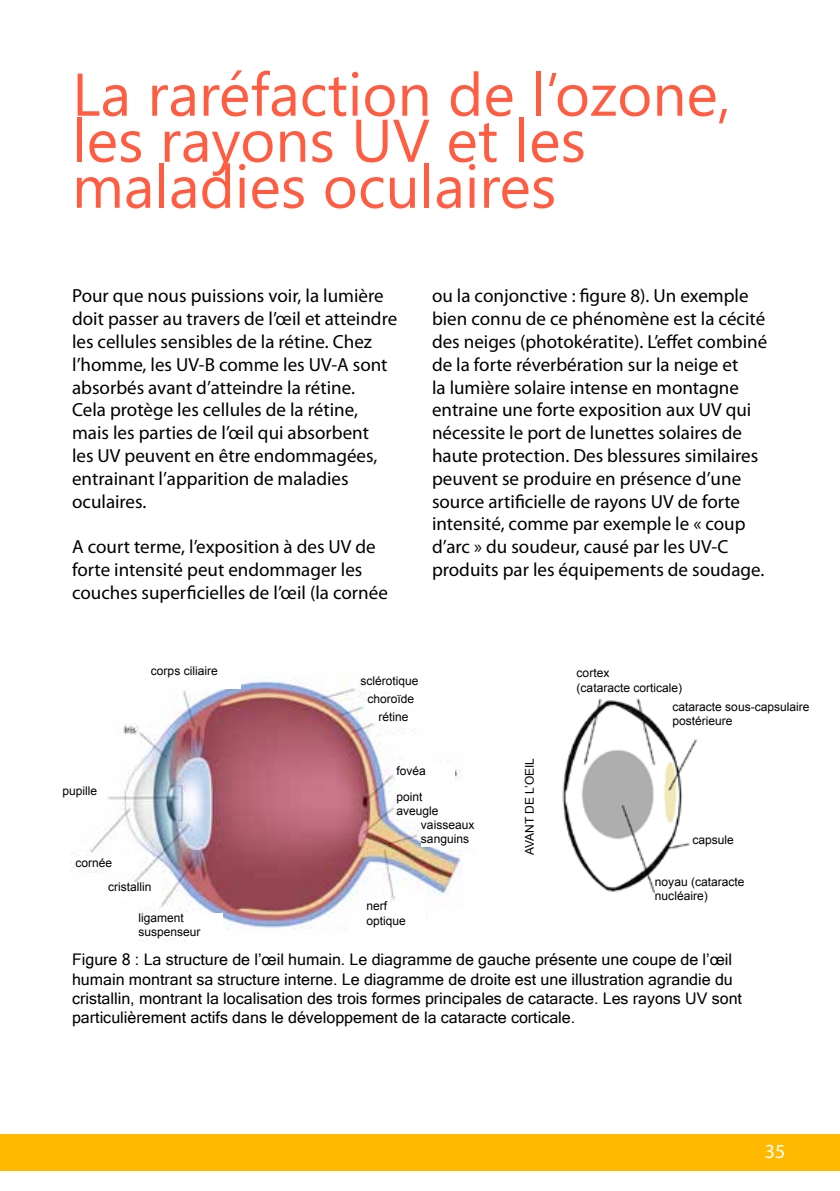
<style>
.page{position:relative;width:840px;height:1191px;background:#fff}
.page>*{position:absolute;margin:0;border:0;box-sizing:border-box;transform-origin:0 0}
.t1{font:60px/46px "Lao UI";color:#ff5c41}
.t2{font:20px "Myriad Pro";color:#fff}
.t3{font:19px/22.8px "Myriad Pro";color:#000}
.t4{font:16px/19.2px "Microsoft Sans Serif";color:#000}
.t5{font:12px/14.4px "Arial";color:#000}
</style>
<div class="page">
<div style="left:0;top:1134px;width:839px;height:36px;background:#ffba00"></div>
<img style="left:70px;top:678px;width:392px;height:264px">
<img style="left:562px;top:698px;width:135px;height:195px">
<div style="left:151px;top:666px;width:89px;height:22px;background:#fff"></div>
<div style="left:62px;top:786px;width:43px;height:19px;background:#fff"></div>
<div style="left:421px;top:820px;width:57px;height:26px;background:#fff"></div>
<div style="left:75px;top:858px;width:40px;height:11px;background:#fff"></div>
<div style="left:108px;top:882px;width:47px;height:18px;background:#fff"></div>
<div style="left:138px;top:913px;width:84px;height:23px;background:#fff"></div>
<div style="left:366px;top:901px;width:60px;height:24px;background:#fff"></div>
<div style="left:396px;top:792px;width:58px;height:26px;background:#fff"></div>
<div style="left:360px;top:676px;width:58px;height:16px;background:#fff"></div>
<div style="left:367px;top:694px;width:58px;height:16px;background:#fff"></div>
<div style="left:378px;top:712px;width:58px;height:16px;background:#fff"></div>
<div style="left:396px;top:766px;width:58px;height:16px;background:#fff"></div>
<div style="left:672px;top:702px;width:144px;height:36px;background:#fff"></div>
<div style="left:654px;top:877px;width:129px;height:37px;background:#fff"></div>
<div style="left:692px;top:835px;width:128px;height:22px;background:#fff"></div>
<h1 class="t1" style="left:72px;top:69px;width:660px">La raréfaction de l’ozone, les rayons UV et les maladies oculaires</h1>
<p class="t3" style="left:72px;top:284px;width:326px">Pour que nous puissions voir, la lumière doit passer au travers de l’œil et atteindre les cellules sensibles de la rétine. Chez l’homme, les UV-B comme les UV-A sont absorbés avant d’atteindre la rétine.<br>Cela protège les cellules de la rétine, mais les parties de l’œil qui absorbent<br>les UV peuvent en être endommagées, entrainant l’apparition de maladies oculaires.</p>
<p class="t3" style="left:72px;top:535px;width:317px">A court terme, l’exposition à des UV de forte intensité peut endommager les couches superficielles de l’œil (la cornée</p>
<p class="t3" style="left:432px;top:284px;width:336px">ou la conjonctive : figure 8). Un exemple bien connu de ce phénomène est la cécité des neiges (photokératite). L’effet combiné de la forte réverbération sur la neige et<br>la lumière solaire intense en montagne entraine une forte exposition aux UV qui nécessite le port de lunettes solaires de haute protection. Des blessures similaires peuvent se produire en présence d’une source artificielle de rayons UV de forte intensité, comme par exemple le « coup d’arc » du soudeur, causé par les UV-C produits par les équipements de soudage.</p>
<p class="t5" style="left:151px;top:663px;width:68px">corps ciliaire</p>
<p class="t5" style="left:360px;top:673px;width:59px">sclérotique</p>
<p class="t5" style="left:367px;top:691px;width:48px">choroïde</p>
<p class="t5" style="left:378px;top:709px;width:32px">rétine</p>
<p class="t5" style="left:576px;top:665px;width:107px">cortex<br>(cataracte corticale)</p>
<p class="t5" style="left:672px;top:699px;width:138px">cataracte sous-capsulaire postérieure</p>
<p class="t5" style="left:62px;top:783px;width:36px">pupille</p>
<p class="t5" style="left:396px;top:763px;width:31px">fovéa</p>
<p class="t5" style="left:522px;top:855px;width:99px;rotate:-90deg">AVANT DE L’OEIL</p>
<p class="t5" style="left:396px;top:789px;width:44px">point aveugle</p>
<p class="t5" style="left:421px;top:817px;width:55px">vaisseaux sanguins</p>
<p class="t5" style="left:108px;top:850px;width:45px;line-height:24.2px;text-indent:-33px">cornée cristallin</p>
<p class="t5" style="left:138px;top:910px;width:64px">ligament suspenseur</p>
<p class="t5" style="left:366px;top:899px;width:41px">nerf optique</p>
<p class="t5" style="left:692px;top:832px;width:43px">capsule</p>
<p class="t5" style="left:654px;top:874px;width:91px">noyau (cataracte nucléaire)</p>
<p class="t4" style="left:72px;top:949px;width:671px">Figure 8 : La structure de l’œil humain. Le diagramme de gauche présente une coupe de l’œil humain montrant sa structure interne. Le diagramme de droite est une illustration agrandie du cristallin, montrant la localisation des trois formes principales de cataracte. Les rayons UV sont particulièrement actifs dans le développement de la cataracte corticale.</p>
<p class="t2" style="left:764px;top:1138px;width:22px">35</p>
</div>
